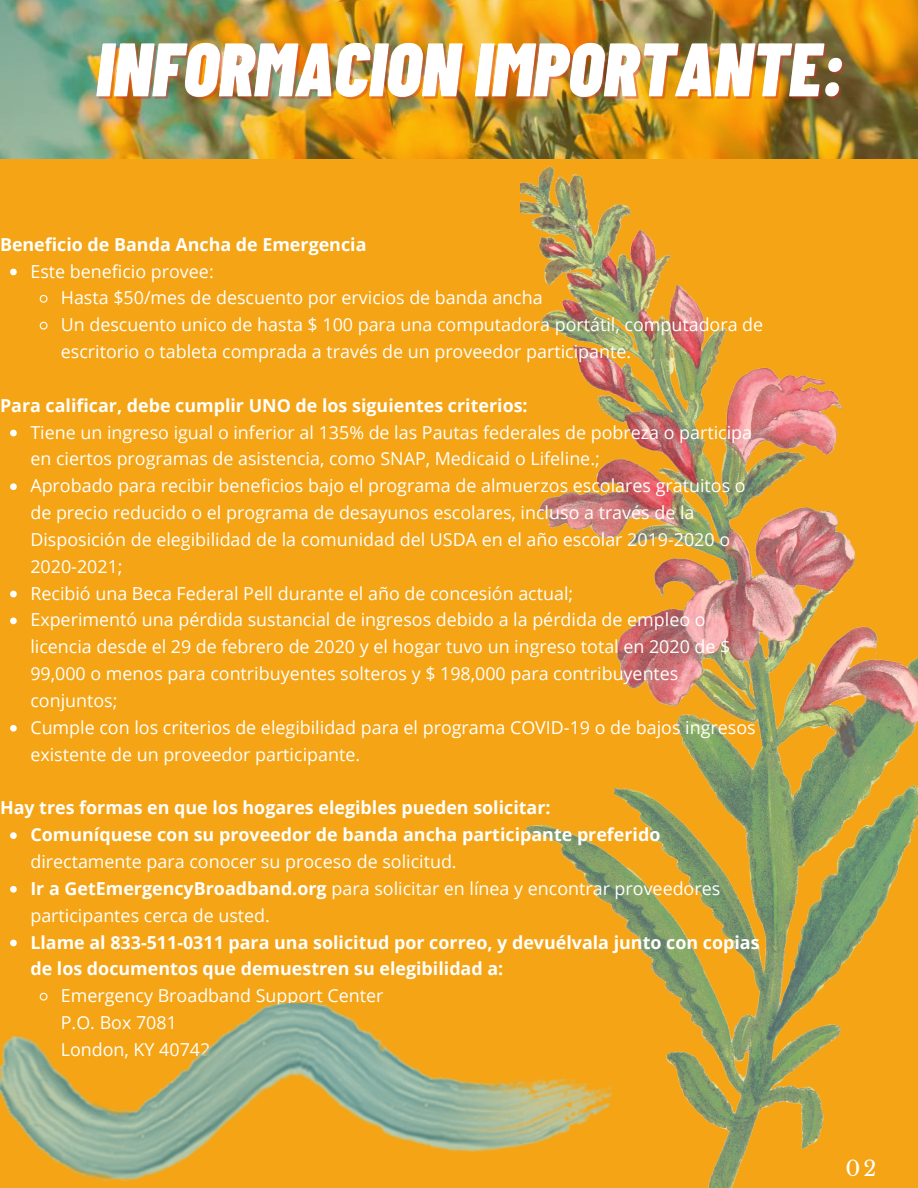
<style>
.page{position:relative;width:918px;height:1188px;background:#f4a414}
.page>*{position:absolute;margin:0;border:0;box-sizing:border-box;transform-origin:0 0}
.t1{font:21px "Libre Baskerville";color:#fff}
.t2{font:17.85px/26.8px "Open Sans";color:#fff}
.t3{font:700 17.85px/26.8px "Open Sans";color:#fff}
.s1{font-weight:400}
.s2{font-weight:700}
</style>
<div class="page">
<img style="left:0;top:0;width:918px;height:158px">
<img style="left:520px;top:166px;width:397px;height:1022px">
<svg style="left:10px;top:269px;width:7px;height:6px"></svg>
<svg style="left:39px;top:294px;width:9px;height:9px"></svg>
<svg style="left:39px;top:321px;width:9px;height:9px"></svg>
<svg style="left:10px;top:430px;width:7px;height:6px"></svg>
<svg style="left:10px;top:483px;width:7px;height:7px"></svg>
<svg style="left:10px;top:591px;width:7px;height:6px"></svg>
<svg style="left:10px;top:618px;width:7px;height:6px"></svg>
<svg style="left:10px;top:725px;width:7px;height:7px"></svg>
<svg style="left:10px;top:832px;width:7px;height:7px"></svg>
<svg style="left:10px;top:886px;width:7px;height:7px"></svg>
<svg style="left:10px;top:940px;width:7px;height:6px"></svg>
<svg style="left:39px;top:992px;width:9px;height:9px"></svg>
<img style="left:0;top:1004px;width:615px;height:177px">
<img style="left:95px;top:21px;width:780px;height:92px">
<p class="t3" style="left:0;top:230px;width:368px">Beneficio de Banda Ancha de Emergencia</p>
<p class="t2" style="left:30px;top:257px;width:185px">Este beneficio provee:</p>
<p class="t2" style="left:61px;top:284px;width:483px">Hasta $50/mes de descuento por ervicios de banda ancha</p>
<p class="t2" style="left:61px;top:311px;width:704px">Un descuento unico de hasta $ 100 para una computadora portátil, computadora de escritorio o tableta comprada a través de un proveedor participante.</p>
<p class="t3" style="left:0;top:391px;width:529px">Para calificar, debe cumplir UNO de los siguientes criterios:</p>
<p class="t2" style="left:30px;top:418px;width:723px">Tiene un ingreso igual o inferior al 135% de las Pautas federales de pobreza o participa en ciertos programas de asistencia, como SNAP, Medicaid o Lifeline.;</p>
<p class="t2" style="left:30px;top:472px;width:717px">Aprobado para recibir beneficios bajo el programa de almuerzos escolares gratuitos o de precio reducido o el programa de desayunos escolares, incluso a través de la Disposición de elegibilidad de la comunidad del USDA en el año escolar 2019-2020 o 2020-2021;</p>
<p class="t2" style="left:30px;top:579px;width:544px">Recibió una Beca Federal Pell durante el año de concesión actual;</p>
<p class="t2" style="left:30px;top:606px;width:702px">Experimentó una pérdida sustancial de ingresos debido a la pérdida de empleo o licencia desde el 29 de febrero de 2020 y el hogar tuvo un ingreso total en 2020 de $ 99,000 o menos para contribuyentes solteros y $ 198,000 para contribuyentes conjuntos;</p>
<p class="t2" style="left:30px;top:714px;width:727px">Cumple con los criterios de elegibilidad para el programa COVID-19 o de bajos ingresos existente de un proveedor participante.</p>
<p class="t3" style="left:0;top:794px;width:552px">Hay tres formas en que los hogares elegibles pueden solicitar:</p>
<p class="t3" style="left:30px;top:821px;width:632px">Comuníquese con su proveedor de banda ancha participante preferido <span class="s1">directamente para conocer su proceso de solicitud.</span></p>
<p class="t2" style="left:30px;top:875px;width:691px"><span class="s2">Ir a GetEmergencyBroadband.org</span> para solicitar en línea y encontrar proveedores participantes cerca de usted.</p>
<p class="t3" style="left:30px;top:928px;width:731px">Llame al 833-511-0311 para una solicitud por correo, y devuélvala junto con copias de los documentos que demuestren su elegibilidad a:</p>
<p class="t2" style="left:61px;top:982px;width:324px">Emergency Broadband Support Center</p>
<p class="t2" style="left:61px;top:1009px;width:118px">P.O. Box 7081</p>
<p class="t2" style="left:61px;top:1036px;width:151px">London, KY 40742</p>
<p class="t1" style="left:846px;top:1156px;width:32px">02</p>
</div>
